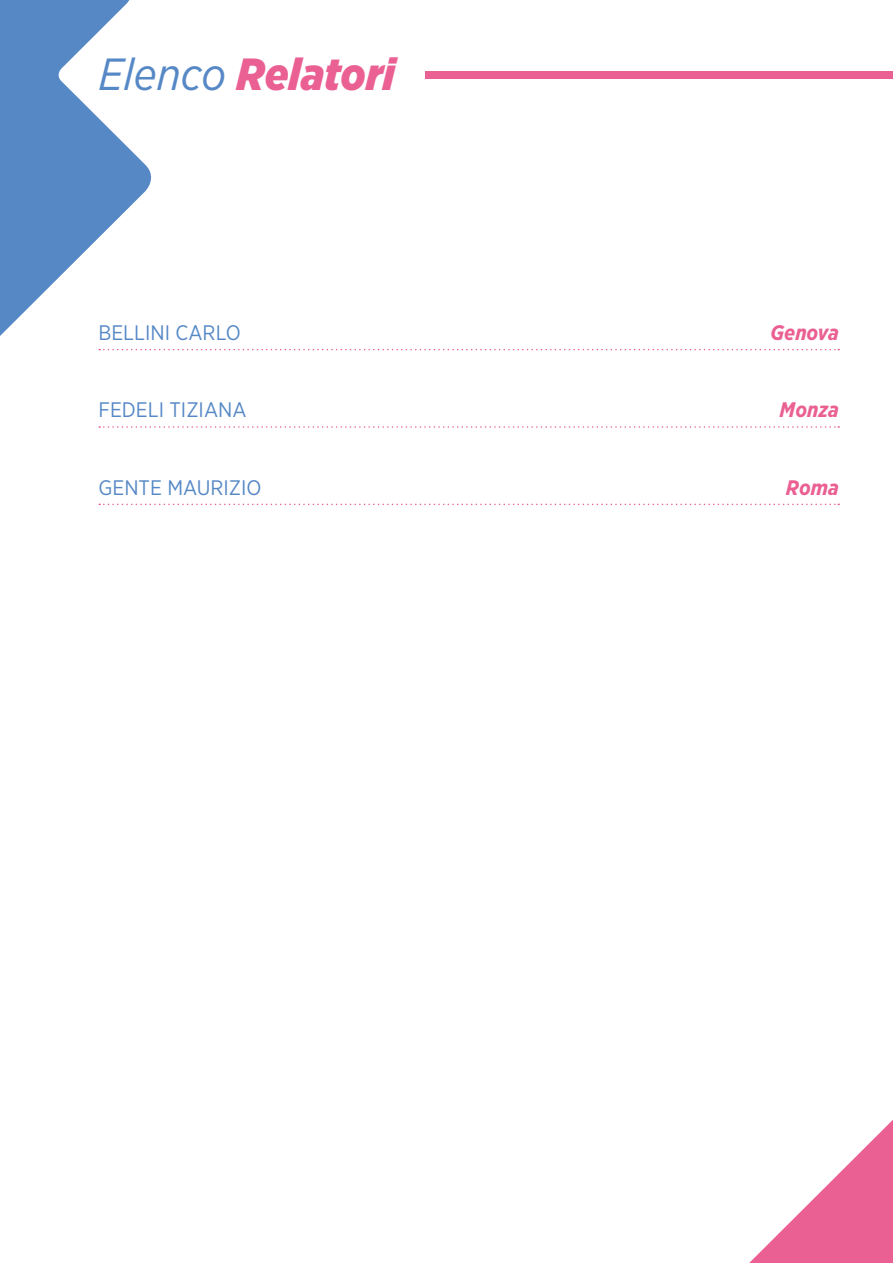
<style>
.page{position:relative;width:893px;height:1263px;background:#fff}
.page>*{position:absolute;margin:0;border:0;box-sizing:border-box;transform-origin:0 0}
.t1{font:italic 900 45px "Gotham Narrow";color:#ea6092}
.t2{font:21px "Gotham Narrow";color:#5688c6}
.t3{font:italic 700 21px "Gotham Narrow";color:#ea6092}
.s1{font-weight:400;color:#5688c6}
</style>
<div class="page">
<svg style="left:0;top:0;width:156px;height:506px"></svg>
<svg style="left:749px;top:1120px;width:144px;height:143px"></svg>
<div style="left:425px;top:71px;width:468px;height:7px;background:#ea6092"></div>
<svg style="left:99px;top:349px;width:740px;height:1px"></svg>
<svg style="left:99px;top:426px;width:740px;height:2px"></svg>
<svg style="left:99px;top:504px;width:740px;height:1px"></svg>
<h1 class="t1" style="left:98px;top:44px;width:298px"><span class="s1">Elenco</span> Relatori</h1>
<p class="t2" style="left:98px;top:319px;width:144px">BELLINI CARLO</p>
<p class="t3" style="left:770px;top:319px;width:70px">Genova</p>
<p class="t2" style="left:98px;top:397px;width:23px">FEDELI</p>
<p class="t2" style="left:170px;top:397px;width:11px">TIZIANA</p>
<p class="t3" style="left:780px;top:396px;width:61px">Monza</p>
<p class="t2" style="left:98px;top:474px;width:14px">GENTE</p>
<p class="t2" style="left:167px;top:474px;width:13px">MAURIZIO</p>
<p class="t3" style="left:786px;top:474px;width:55px">Roma</p>
</div>
